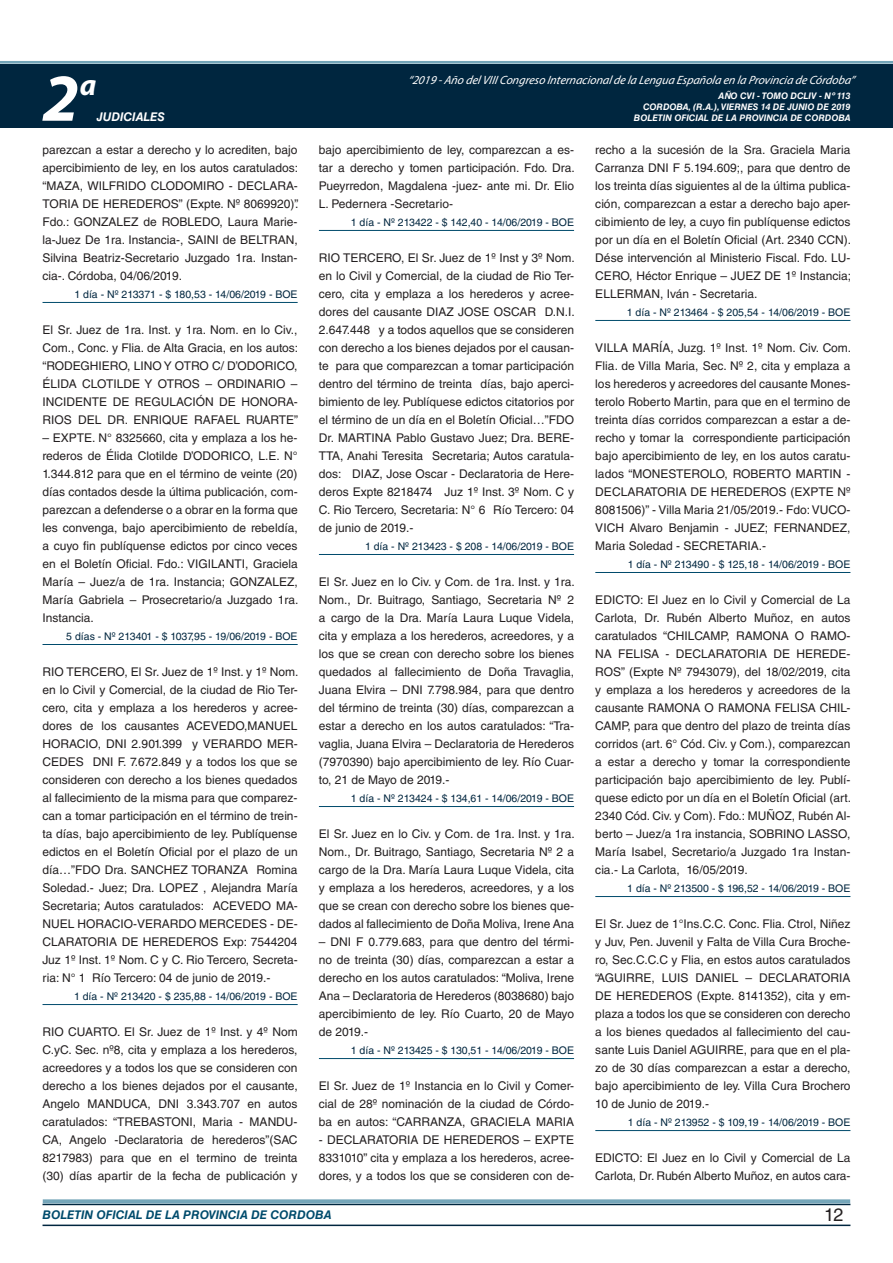
<style>
.page{position:relative;width:893px;height:1263px;background:#fff}
.page>*{position:absolute;margin:0;border:0;box-sizing:border-box;transform-origin:0 0}
.t1{font:italic 700 67.5px "Myriad Pro";color:#fff}
.t2{font:italic 700 30px "Myriad Pro";color:#fff}
.t3{font:18px "Helvetica LT Std";color:#231f20}
.t4{font:12px/18px "Helvetica LT Std";color:#231f20;text-align:justify}
.t5{font:italic 12px "Myriad Pro";color:#fff}
.t6{font:italic 700 12px "Helvetica LT Std";color:#004b6c}
.t7{font:italic 700 12px "Helvetica LT Std";color:#fff}
.t8{font:10.5px "Helvetica LT Std";color:#00263f}
.t9{font:italic 700 9px/10.8px "Helvetica LT Std";color:#fff;text-align:right}
</style>
<div class="page">
<div style="left:0;top:61px;width:893px;height:6px;background:#fff;opacity:.75"></div>
<div style="left:0;top:64px;width:893px;height:64px;background:#00263f"></div>
<hr style="left:43px;top:1224px;width:807px;height:2px;background:#00263f">
<div style="left:42px;top:1198px;width:809px;height:8px;background:#fff;opacity:.75"></div>
<hr style="left:43px;top:302px;width:255px;height:1px;background:#004b6c">
<hr style="left:43px;top:644px;width:255px;height:1px;background:#004b6c">
<hr style="left:43px;top:1004px;width:255px;height:1px;background:#004b6c">
<hr style="left:319px;top:230px;width:255px;height:1px;background:#004b6c">
<hr style="left:319px;top:554px;width:255px;height:1px;background:#004b6c">
<hr style="left:319px;top:806px;width:255px;height:1px;background:#004b6c">
<hr style="left:319px;top:1058px;width:255px;height:1px;background:#004b6c">
<hr style="left:595px;top:320px;width:255px;height:1px;background:#004b6c">
<hr style="left:595px;top:572px;width:255px;height:1px;background:#004b6c">
<hr style="left:595px;top:896px;width:255px;height:1px;background:#004b6c">
<hr style="left:595px;top:1130px;width:255px;height:1px;background:#004b6c">
<h2 class="t2" style="left:80px;top:66px;width:18px">a</h2>
<p class="t5" style="left:408px;top:72px;width:448px">“2019 -Año delVIIICongreso Internacionalde la Lengua Esp añola en la Provincia de Córdoba”</p>
<h1 class="t1" style="left:43px;top:54px;width:38px">2</h1>
<p class="t9" style="left:643px;top:91px;width:209px">AÑO CVI - TOMO DCLIV - Nº 113<br>CORDOBA, (R.A.), VIERNES 14 DE JUNIO DE 2019</p>
<p class="t7" style="left:97px;top:110px;width:70px">JUDICIALES</p>
<p class="t9" style="left:634px;top:112px;width:218px">BOLETIN OFICIAL DE LA PROVINCIA DE CORDOBA</p>
<p class="t4" style="left:43px;top:141px;width:258px">parezcan a estar a derecho y lo acrediten, bajo apercibimiento de ley, en los autos caratulados: “MAZA, WILFRIDO CLODOMIRO - DECLARA-TORIA DE HEREDEROS” (Expte. Nº 8069920)”.<br>Fdo.: GONZALEZ de ROBLEDO, Laura Marie&shy;la-Juez De 1ra. Instancia-, SAINI de BELTRAN, Silvina Beatriz-Secretario Juzgado 1ra. Instan&shy;cia-. Córdoba, 04/06/2019.</p>
<p class="t8" style="left:74px;top:288px;width:225px">1 día - Nº 213371 - $ 180,53 - 14/06/2019 - BOE</p>
<p class="t4" style="left:43px;top:321px;width:257px">El Sr. Juez de 1ra. Inst. y 1ra. Nom. en lo Civ., Com., Conc. y Flia. de Alta Gracia, en los autos: “RODEGHIERO, LINO Y OTRO C/ D’ODORICO, ÉLIDA CLOTILDE Y OTROS – ORDINARIO – INCIDENTE DE REGULACIÓN DE HONORA-RIOS DEL DR. ENRIQUE RAFAEL RUARTE”</p>
<p class="t4" style="left:43px;top:429px;width:257px">– EXPTE. N° 8325660, cita y emplaza a los he&shy;rederos de Élida Clotilde D’ODORICO, L.E. N° 1.344.812 para que en el término de veinte (20) días contados desde la última publicación, com&shy;parezcan a defenderse o a obrar en la forma que les convenga, bajo apercibimiento de rebeldía, a cuyo fin publíquense edictos por cinco veces en el Boletín Oficial. Fdo.: VIGILANTI, Graciela María – Juez/a de 1ra. Instancia; GONZALEZ, María Gabriela – Prosecretario/a Juzgado 1ra.<br>Instancia.</p>
<p class="t8" style="left:66px;top:630px;width:233px">5 días - Nº 213401 - $ 1037,95 - 19/06/2019 - BOE</p>
<p class="t4" style="left:43px;top:663px;width:257px">RIO TERCERO, El Sr. Juez de 1º Inst. y 1º Nom. en lo Civil y Comercial, de la ciudad de Rio Ter&shy;cero, cita y emplaza a los herederos y acree&shy;dores de los causantes ACEVEDO,MANUEL HORACIO, DNI 2.901.399 y VERARDO MER-CEDES DNI F. 7.672.849 y a todos los que se consideren con derecho a los bienes quedados al fallecimiento de la misma para que comparez&shy;can a tomar participación en el término de trein&shy;ta días, bajo apercibimiento de ley. Publíquense edictos en el Boletín Oficial por el plazo de un día…”FDO Dra. SANCHEZ TORANZA Romina Soledad.- Juez; Dra. LOPEZ , Alejandra María Secretaria; Autos caratulados: ACEVEDO MA-NUEL HORACIO-VERARDO MERCEDES - DE-CLARATORIA DE HEREDEROS Exp: 7544204<br>Juz 1º Inst. 1º Nom. C y C. Rio Tercero, Secreta&shy;ria: N° 1 Río Tercero: 04 de junio de 2019.-</p>
<p class="t8" style="left:74px;top:990px;width:225px">1 día - Nº 213420 - $ 235,88 - 14/06/2019 - BOE</p>
<p class="t4" style="left:43px;top:1023px;width:257px">RIO CUARTO. El Sr. Juez de 1º Inst. y 4º Nom C.yC. Sec. nº8, cita y emplaza a los herederos, acreedores y a todos los que se consideren con derecho a los bienes dejados por el causante, Angelo MANDUCA, DNI 3.343.707 en autos caratulados: “TREBASTONI, Maria - MANDU-CA, Angelo -Declaratoria de herederos”(SAC 8217983) para que en el termino de treinta (30) días apartir de la fecha de publicación y</p>
<p class="t4" style="left:319px;top:141px;width:257px">bajo apercibimiento de ley, comparezcan a es&shy;tar a derecho y tomen participación. Fdo. Dra.<br>Pueyrredon, Magdalena -juez- ante mi. Dr. Elio L. Pedernera -Secretario-</p>
<p class="t8" style="left:351px;top:216px;width:225px">1 día - Nº 213422 - $ 142,40 - 14/06/2019 - BOE</p>
<p class="t4" style="left:319px;top:249px;width:257px">RIO TERCERO, El Sr. Juez de 1º Inst y 3º Nom. en lo Civil y Comercial, de la ciudad de Rio Ter&shy;cero, cita y emplaza a los herederos y acree&shy;dores del causante DIAZ JOSE OSCAR D.N.I.<br>2.647.448 y a todos aquellos que se consideren con derecho a los bienes dejados por el causan&shy;te para que comparezcan a tomar participación dentro del término de treinta días, bajo aperci&shy;bimiento de ley. Publíquese edictos citatorios por el término de un día en el Boletín Oficial…”FDO Dr. MARTINA Pablo Gustavo Juez; Dra. BERE-TTA, Anahi Teresita Secretaria; Autos caratula&shy;dos: DIAZ, Jose Oscar - Declaratoria de Here&shy;deros Expte 8218474 Juz 1º Inst. 3º Nom. C y C. Rio Tercero, Secretaria: N° 6 Río Tercero: 04 de junio de 2019.-</p>
<p class="t8" style="left:365px;top:540px;width:210px">1 día - Nº 213423 - $ 208 - 14/06/2019 - BOE</p>
<p class="t4" style="left:319px;top:573px;width:257px">El Sr. Juez en lo Civ. y Com. de 1ra. Inst. y 1ra.<br>Nom., Dr. Buitrago, Santiago, Secretaria Nº 2 a cargo de la Dra. María Laura Luque Videla, cita y emplaza a los herederos, acreedores, y a los que se crean con derecho sobre los bienes quedados al fallecimiento de Doña Travaglia, Juana Elvira – DNI 7.798.984, para que dentro del término de treinta (30) días, comparezcan a estar a derecho en los autos caratulados: “Tra&shy;vaglia, Juana Elvira – Declaratoria de Herederos (7970390) bajo apercibimiento de ley. Río Cuar&shy;to, 21 de Mayo de 2019.-</p>
<p class="t8" style="left:351px;top:792px;width:225px">1 día - Nº 213424 - $ 134,61 - 14/06/2019 - BOE</p>
<p class="t4" style="left:319px;top:825px;width:257px">El Sr. Juez en lo Civ. y Com. de 1ra. Inst. y 1ra.<br>Nom., Dr. Buitrago, Santiago, Secretaria Nº 2 a cargo de la Dra. María Laura Luque Videla, cita y emplaza a los herederos, acreedores, y a los que se crean con derecho sobre los bienes que&shy;dados al fallecimiento de Doña Moliva, Irene Ana</p>
<p class="t4" style="left:319px;top:933px;width:257px">– DNI F 0.779.683, para que dentro del térmi&shy;no de treinta (30) días, comparezcan a estar a derecho en los autos caratulados: “Moliva, Irene Ana – Declaratoria de Herederos (8038680) bajo apercibimiento de ley. Río Cuarto, 20 de Mayo de 2019.-</p>
<p class="t8" style="left:351px;top:1044px;width:225px">1 día - Nº 213425 - $ 130,51 - 14/06/2019 - BOE</p>
<p class="t4" style="left:319px;top:1077px;width:257px">El Sr. Juez de 1º Instancia en lo Civil y Comer&shy;cial de 28º nominación de la ciudad de Córdo&shy;ba en autos: “CARRANZA, GRACIELA MARIA</p>
<p class="t4" style="left:319px;top:1131px;width:257px">- DECLARATORIA DE HEREDEROS – EXPTE 8331010” cita y emplaza a los herederos, acree&shy;dores, y a todos los que se consideren con de-</p>
<p class="t4" style="left:595px;top:141px;width:257px">recho a la sucesión de la Sra. Graciela Maria Carranza DNI F 5.194.609;, para que dentro de los treinta días siguientes al de la última publica&shy;ción, comparezcan a estar a derecho bajo aper&shy;cibimiento de ley, a cuyo fin publíquense edictos por un día en el Boletín Oficial (Art. 2340 CCN).<br>Dése intervención al Ministerio Fiscal. Fdo. LU-CERO, Héctor Enrique – JUEZ DE 1º Instancia; ELLERMAN, Iván - Secretaria.</p>
<p class="t8" style="left:627px;top:306px;width:225px">1 día - Nº 213464 - $ 205,54 - 14/06/2019 - BOE</p>
<p class="t4" style="left:595px;top:339px;width:257px">VILLA MARÍA, Juzg. 1º Inst. 1º Nom. Civ. Com.<br>Flia. de Villa Maria, Sec. Nº 2, cita y emplaza a los herederos y acreedores del causante Mones&shy;terolo Roberto Martin, para que en el termino de treinta días corridos comparezcan a estar a de&shy;recho y tomar la correspondiente participación bajo apercibimiento de ley, en los autos caratu&shy;lados “MONESTEROLO, ROBERTO MARTIN - DECLARATORIA DE HEREDEROS (EXPTE Nº 8081506)” - Villa Maria 21/05/2019.- Fdo: VUCO-VICH Alvaro Benjamin - JUEZ; FERNANDEZ, Maria Soledad - SECRETARIA.-</p>
<p class="t8" style="left:628px;top:558px;width:224px">1 día - Nº 213490 - $ 125,18 - 14/06/2019 - BOE</p>
<p class="t4" style="left:595px;top:591px;width:257px">EDICTO: El Juez en lo Civil y Comercial de La Carlota, Dr. Rubén Alberto Muñoz, en autos caratulados “CHILCAMP, RAMONA O RAMO-NA FELISA - DECLARATORIA DE HEREDE-ROS” (Expte Nº 7943079), del 18/02/2019, cita y emplaza a los herederos y acreedores de la causante RAMONA O RAMONA FELISA CHIL-CAMP, para que dentro del plazo de treinta días corridos (art. 6° Cód. Civ. y Com.), comparezcan a estar a derecho y tomar la correspondiente participación bajo apercibimiento de ley. Publí&shy;quese edicto por un día en el Boletín Oficial (art.<br>2340 Cód. Civ. y Com). Fdo.: MUÑOZ, Rubén Al&shy;berto – Juez/a 1ra instancia, SOBRINO LASSO, María Isabel, Secretario/a Juzgado 1ra Instan&shy;cia.- La Carlota, 16/05/2019.</p>
<p class="t8" style="left:627px;top:882px;width:225px">1 día - Nº 213500 - $ 196,52 - 14/06/2019 - BOE</p>
<p class="t4" style="left:595px;top:915px;width:257px">El Sr. Juez de 1°Ins.C.C. Conc. Flia. Ctrol, Niñez y Juv, Pen. Juvenil y Falta de Villa Cura Broche&shy;ro, Sec.C.C.C y Flia, en estos autos caratulados “AGUIRRE, LUIS DANIEL – DECLARATORIA DE HEREDEROS (Expte. 8141352), cita y em&shy;plaza a todos los que se consideren con derecho a los bienes quedados al fallecimiento del cau&shy;sante Luis Daniel AGUIRRE, para que en el pla&shy;zo de 30 días comparezcan a estar a derecho, bajo apercibimiento de ley. Villa Cura Brochero 10 de Junio de 2019.-</p>
<p class="t8" style="left:628px;top:1116px;width:224px">1 día - Nº 213952 - $ 109,19 - 14/06/2019 - BOE</p>
<p class="t4" style="left:595px;top:1149px;width:257px">EDICTO: El Juez en lo Civil y Comercial de La<br>Carlota, Dr. Rubén Alberto Muñoz, en autos cara-</p>
<p class="t6" style="left:43px;top:1208px;width:290px">BOLETIN OFICIAL DE LA PROVINCIA DE CORDOBA</p>
<h3 class="t3" style="left:824px;top:1204px;width:21px">12</h3>
</div>
